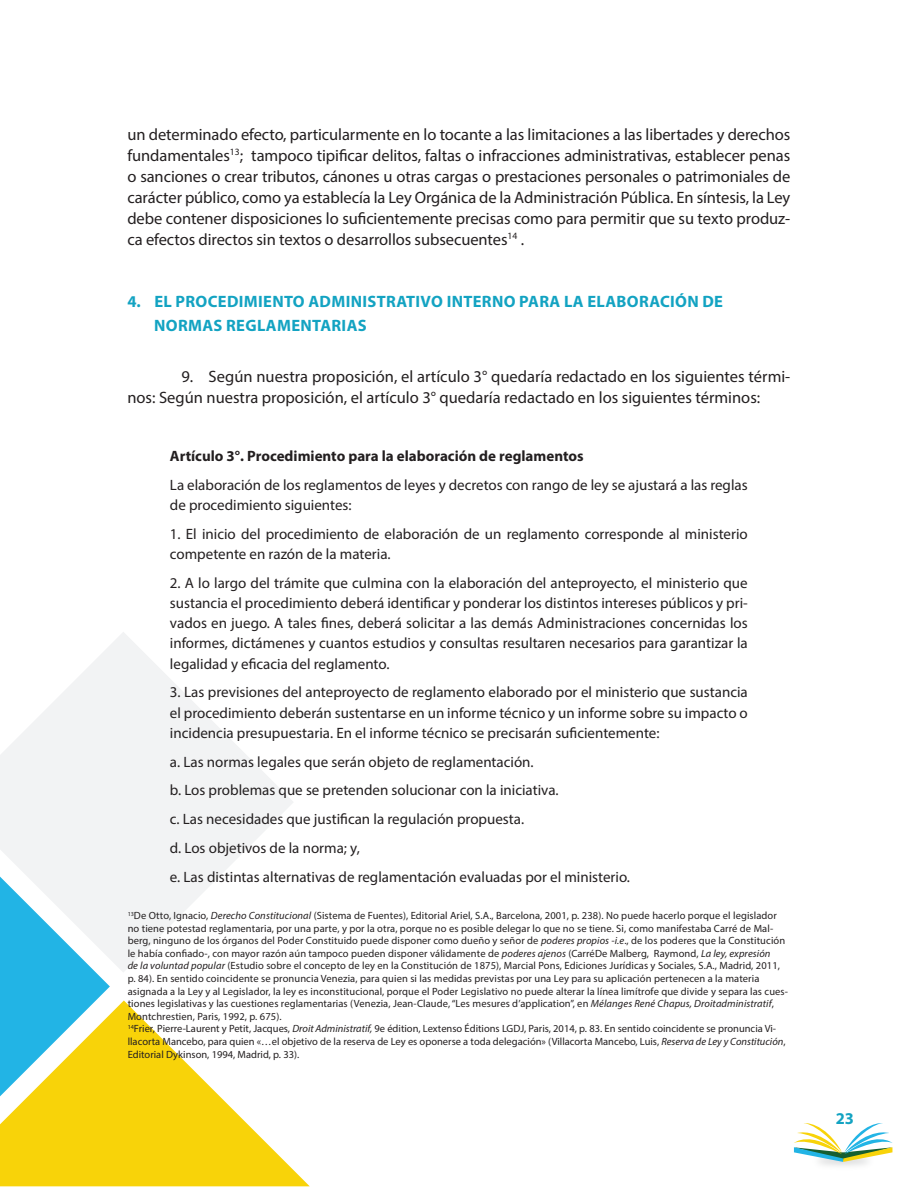
<style>
.page{position:relative;width:918px;height:1188px;background:#fff}
.page>*{position:absolute;margin:0;border:0;box-sizing:border-box;transform-origin:0 0}
.Parrafos{font:16.5px/21px "Myriad Pro";color:#231f20;text-align:justify}
.Títulos_Articulos{font:700 16.5px "Myriad Pro";letter-spacing:.02em;color:#13a3c2}
.Citas_párrafos{font:15px/20.2px "Myriad Pro";color:#231f20}
.Citas_párrafos-2{font:700 15px "Myriad Pro";color:#231f20}
.Citas_Pie_de_Página{font:10.5px/12.6px "Myriad Pro";letter-spacing:.01em;color:#231f20}
.s1{font-style:italic}
</style>
<div class="page">
<svg style="left:794px;top:1123px;width:98px;height:39px"></svg>
<svg style="left:0;top:1000px;width:310px;height:186px;fill:#f8d309"></svg>
<svg style="left:0;top:973px;width:110px;height:123px"></svg>
<svg style="left:0;top:632px;width:293px;height:341px;fill:#f2f3f4"></svg>
<p class="Parrafos" style="left:127px;top:124px;width:664px">un determinado efecto, particularmente en lo tocante a las limitaciones a las libertades y derechos fundamentales<sup>13</sup>; tampoco tipificar delitos, faltas o infracciones administrativas, establecer penas o sanciones o crear tributos, cánones u otras cargas o prestaciones personales o patrimoniales de carácter público, como ya establecía la Ley Orgánica de la Administración Pública. En síntesis, la Ley debe contener disposiciones lo suficientemente precisas como para permitir que su texto produz&shy;ca efectos directos sin textos o desarrollos subsecuentes<sup>14</sup> .</p>
<p class="Títulos_Articulos" style="left:127px;top:291px;width:597px">4. EL PROCEDIMIENTO ADMINISTRATIVO INTERNO PARA LA ELABORACIÓN DE</p>
<p class="Títulos_Articulos" style="left:154px;top:315px;width:214px">NORMAS REGLAMENTARIAS</p>
<p class="Parrafos" style="left:127px;top:365px;width:664px;text-indent:54px">9. Según nuestra proposición, el artículo 3° quedaría redactado en los siguientes térmi&shy;nos: Según nuestra proposición, el artículo 3° quedaría redactado en los siguientes términos:</p>
<p class="Citas_párrafos-2" style="left:170px;top:446px;width:415px">Artículo 3°. Procedimiento para la elaboración de reglamentos</p>
<p class="Citas_párrafos" style="left:170px;top:474px;width:579px">La elaboración de los reglamentos de leyes y decretos con rango de ley se ajustará a las reglas de procedimiento siguientes:</p>
<p class="Citas_párrafos" style="left:170px;top:523px;width:579px">1. El inicio del procedimiento de elaboración de un reglamento corresponde al ministerio competente en razón de la materia.</p>
<p class="Citas_párrafos" style="left:170px;top:572px;width:579px;text-align:justify">2. A lo largo del trámite que culmina con la elaboración del anteproyecto, el ministerio que sustancia el procedimiento deberá identificar y ponderar los distintos intereses públicos y pri&shy;vados en juego. A tales fines, deberá solicitar a las demás Administraciones concernidas los informes, dictámenes y cuantos estudios y consultas resultaren necesarios para garantizar la legalidad y eficacia del reglamento.</p>
<p class="Citas_párrafos" style="left:170px;top:682px;width:579px;text-align:justify">3. Las previsiones del anteproyecto de reglamento elaborado por el ministerio que sustancia el procedimiento deberán sustentarse en un informe técnico y un informe sobre su impacto o incidencia presupuestaria. En el informe técnico se precisarán suficientemente:</p>
<p class="Citas_párrafos" style="left:170px;top:751px;width:365px">a. Las normas legales que serán objeto de reglamentación.</p>
<p class="Citas_párrafos" style="left:170px;top:780px;width:390px">b. Los problemas que se pretenden solucionar con la iniciativa.</p>
<p class="Citas_párrafos" style="left:170px;top:809px;width:356px">c. Las necesidades que justifican la regulación propuesta.</p>
<p class="Citas_párrafos" style="left:170px;top:837px;width:191px">d. Los objetivos de la norma; y,</p>
<p class="Citas_párrafos" style="left:170px;top:866px;width:462px">e. Las distintas alternativas de reglamentación evaluadas por el ministerio.</p>
<p class="Citas_Pie_de_Página" style="left:128px;top:909px;width:662px"><sup>13</sup>De Otto, Ignacio, <span class="s1">Derecho Constitucional</span> (Sistema de Fuentes), Editorial Ariel, S.A., Barcelona, 2001, p. 238). No puede hacerlo porque el legislador no tiene potestad reglamentaria, por una parte, y por la otra, porque no es posible delegar lo que no se tiene. Si, como manifestaba Carré de Mal&shy;berg, ninguno de los órganos del Poder Constituido puede disponer como dueño y señor de <span class="s1">poderes propios -i.e</span>., de los poderes que la Constitución le había confiado-, con mayor razón aún tampoco pueden disponer válidamente de <span class="s1">poderes ajenos</span> (CarréDe Malberg, Raymond, <span class="s1">La ley, expresión<br>de la voluntad popular</span> (Estudio sobre el concepto de ley en la Constitución de 1875), Marcial Pons, Ediciones Jurídicas y Sociales, S.A., Madrid, 2011, p. 84). En sentido coincidente se pronuncia Venezia, para quien si las medidas previstas por una Ley para su aplicación pertenecen a la materia asignada a la Ley y al Legislador, la ley es inconstitucional, porque el Poder Legislativo no puede alterar la línea limítrofe que divide y separa las cues&shy;tiones legislativas y las cuestiones reglamentarias (Venezia, Jean-Claude, “Les mesures d’application”, en <span class="s1">Mélanges René Chapus, Droitadministratif</span>, Montchrestien, Paris, 1992, p. 675).</p>
<p class="Citas_Pie_de_Página" style="left:128px;top:1022px;width:659px"><sup>14</sup>Frier, Pierre-Laurent y Petit, Jacques, <span class="s1">Droit Administratif,</span> 9e édition, Lextenso Éditions LGDJ, Paris, 2014, p. 83. En sentido coincidente se pronuncia Vi&shy;llacorta Mancebo, para quien «…el objetivo de la reserva de Ley es oponerse a toda delegación» (Villacorta Mancebo, Luis, <span class="s1">Reserva de Ley y Constitución</span>,<br>Editorial Dykinson, 1994, Madrid, p. 33).</p>
<h1 class="Títulos_Articulos" style="left:836px;top:1107px;width:20px">23</h1>
</div>
